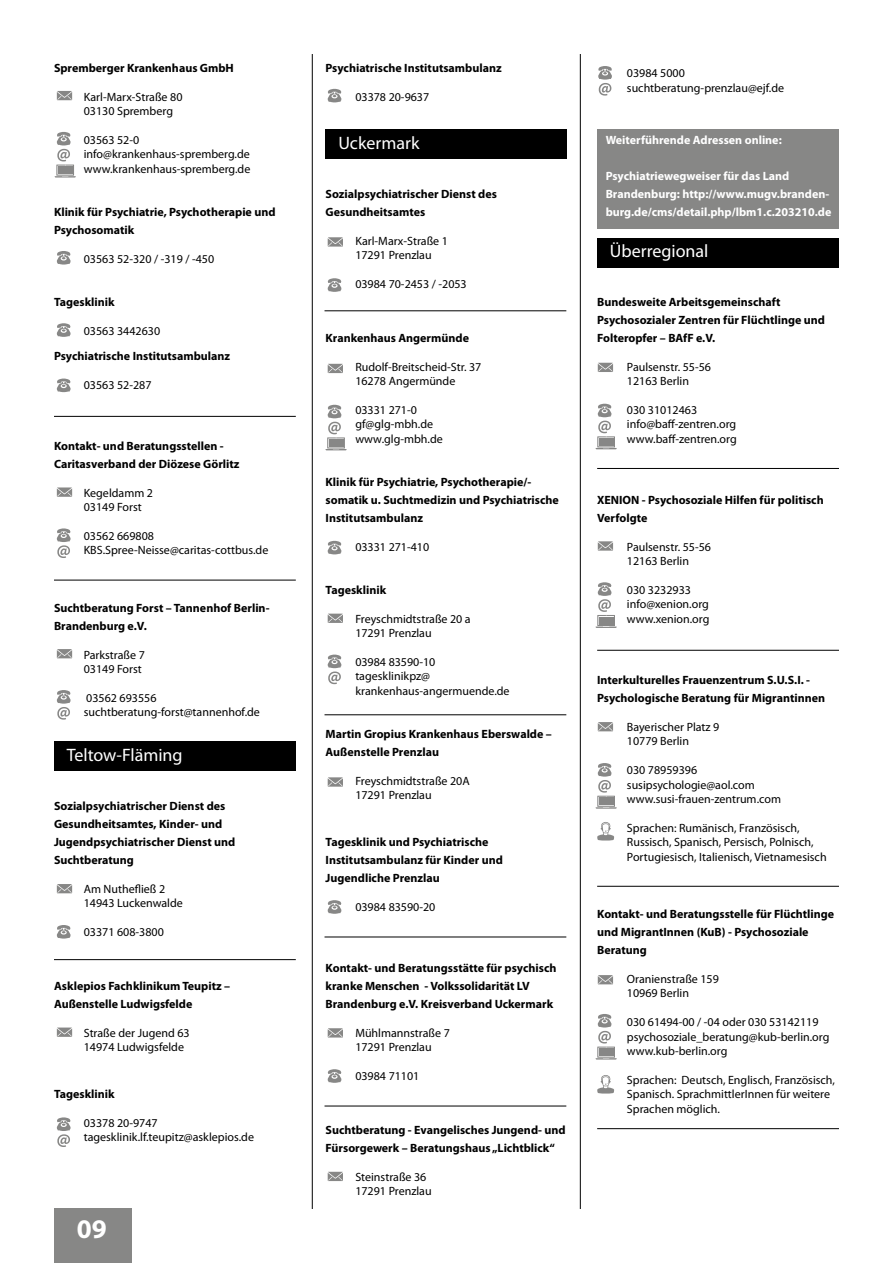
<style>
.page{position:relative;width:893px;height:1263px;background:#fff}
.page>*{position:absolute;margin:0;border:0;box-sizing:border-box;transform-origin:0 0}
.t1{font:700 27px "Myriad Pro";color:#fff}
.t2{font:18px "Myriad Pro";color:#fff}
.t3{font:12px/14.4px "Myriad Pro";color:#000}
.t4{font:700 12px/18px "Myriad Pro";color:#000}
.t5{font:700 12px/18px "Myriad Pro";color:#fff}
</style>
<div class="page">
<hr style="left:312px;top:54px;width:1px;height:1155px;background:#000">
<hr style="left:580px;top:54px;width:1px;height:1155px;background:#000">
<hr style="left:54px;top:416px;width:242px;height:1px;background:#000">
<hr style="left:324px;top:310px;width:242px;height:1px;background:#000">
<hr style="left:597px;top:468px;width:242px;height:1px;background:#000">
<hr style="left:597px;top:650px;width:242px;height:1px;background:#000">
<hr style="left:597px;top:886px;width:242px;height:1px;background:#000">
<hr style="left:597px;top:1128px;width:242px;height:1px;background:#000">
<hr style="left:324px;top:714px;width:242px;height:1px;background:#000">
<hr style="left:324px;top:936px;width:242px;height:1px;background:#000">
<hr style="left:324px;top:1106px;width:242px;height:1px;background:#000">
<hr style="left:54px;top:580px;width:242px;height:1px;background:#000">
<hr style="left:54px;top:959px;width:242px;height:1px;background:#000">
<div style="left:54px;top:741px;width:242px;height:30px;background:#000"></div>
<div style="left:326px;top:129px;width:241px;height:29px;background:#000"></div>
<div style="left:597px;top:238px;width:242px;height:30px;background:#000"></div>
<div style="left:597px;top:129px;width:242px;height:100px;background:#878786"></div>
<svg style="left:328px;top:1069px;width:13px;height:14px"></svg>
<svg style="left:328px;top:900px;width:13px;height:14px"></svg>
<svg style="left:328px;top:540px;width:13px;height:15px"></svg>
<svg style="left:328px;top:278px;width:13px;height:14px"></svg>
<svg style="left:328px;top:88px;width:13px;height:15px"></svg>
<svg style="left:57px;top:925px;width:14px;height:14px"></svg>
<svg style="left:57px;top:251px;width:14px;height:14px"></svg>
<svg style="left:57px;top:323px;width:14px;height:14px"></svg>
<svg style="left:57px;top:378px;width:14px;height:14px"></svg>
<svg style="left:57px;top:91px;width:15px;height:9px"></svg>
<svg style="left:328px;top:364px;width:15px;height:9px"></svg>
<svg style="left:598px;top:363px;width:15px;height:9px"></svg>
<svg style="left:598px;top:541px;width:15px;height:10px"></svg>
<svg style="left:598px;top:722px;width:15px;height:9px"></svg>
<svg style="left:598px;top:975px;width:15px;height:9px"></svg>
<svg style="left:328px;top:614px;width:15px;height:9px"></svg>
<svg style="left:328px;top:1028px;width:15px;height:9px"></svg>
<svg style="left:328px;top:1172px;width:15px;height:9px"></svg>
<svg style="left:328px;top:777px;width:15px;height:10px"></svg>
<svg style="left:328px;top:237px;width:15px;height:10px"></svg>
<svg style="left:57px;top:487px;width:15px;height:10px"></svg>
<svg style="left:57px;top:649px;width:15px;height:9px"></svg>
<svg style="left:57px;top:1027px;width:15px;height:10px"></svg>
<svg style="left:57px;top:884px;width:15px;height:9px"></svg>
<svg style="left:598px;top:66px;width:14px;height:30px"></svg>
<svg style="left:328px;top:654px;width:13px;height:30px"></svg>
<svg style="left:57px;top:528px;width:14px;height:30px"></svg>
<svg style="left:57px;top:690px;width:14px;height:30px"></svg>
<svg style="left:57px;top:1117px;width:14px;height:30px"></svg>
<svg style="left:55px;top:132px;width:21px;height:46px"></svg>
<div style="left:58px;top:166px;width:14px;height:8px;background:#878786"></div>
<svg style="left:326px;top:404px;width:21px;height:46px"></svg>
<div style="left:329px;top:439px;width:14px;height:8px;background:#878786"></div>
<svg style="left:596px;top:403px;width:21px;height:46px"></svg>
<div style="left:599px;top:438px;width:14px;height:8px;background:#878786"></div>
<svg style="left:596px;top:582px;width:21px;height:46px"></svg>
<div style="left:599px;top:617px;width:14px;height:7px;background:#878786"></div>
<svg style="left:596px;top:763px;width:21px;height:46px"></svg>
<div style="left:599px;top:797px;width:14px;height:8px;background:#878786"></div>
<svg style="left:596px;top:1014px;width:21px;height:45px"></svg>
<div style="left:599px;top:1048px;width:14px;height:8px;background:#878786"></div>
<svg style="left:597px;top:822px;width:17px;height:19px"></svg>
<svg style="left:597px;top:1075px;width:17px;height:19px"></svg>
<div style="left:54px;top:1209px;width:78px;height:54px;background:#878786"></div>
<p class="t4" style="left:54px;top:59px;width:181px">Spremberger Krankenhaus GmbH</p>
<p class="t3" style="left:84px;top:90px;width:100px">Karl-Marx-Straße 80<br>03130 Spremberg</p>
<p class="t3" style="left:84px;top:133px;width:168px">03563 52-0 info@krankenhaus-spremberg.de www.krankenhaus-spremberg.de</p>
<p class="t4" style="left:54px;top:203px;width:223px">Klinik für Psychiatrie, Psychotherapie und<br>Psychosomatik</p>
<p class="t3" style="left:84px;top:252px;width:132px">03563 52-320 / -319 / -450</p>
<p class="t4" style="left:54px;top:293px;width:62px">Tagesklinik</p>
<p class="t3" style="left:84px;top:324px;width:78px">03563 3442630</p>
<p class="t4" style="left:54px;top:347px;width:178px">Psychiatrische Institutsambulanz</p>
<p class="t3" style="left:84px;top:378px;width:69px">03563 52-287</p>
<p class="t4" style="left:54px;top:437px;width:187px">Kontakt- und Beratungsstellen -<br>Caritasverband der Diözese Görlitz</p>
<p class="t3" style="left:84px;top:486px;width:71px">Kegeldamm 2<br>03149 Forst</p>
<p class="t3" style="left:84px;top:529px;width:186px">03562 669808<br>KBS.Spree-Neisse@caritas-cottbus.de</p>
<p class="t4" style="left:54px;top:599px;width:217px">Suchtberatung Forst – Tannenhof Berlin-<br>Brandenburg e.V.</p>
<p class="t3" style="left:84px;top:648px;width:63px">Parkstraße 7<br>03149 Forst</p>
<p class="t3" style="left:84px;top:691px;width:178px">03562 693556 suchtberatung-forst@tannenhof.de</p>
<h2 class="t2" style="left:67px;top:745px;width:117px">Teltow-Fläming</h2>
<p class="t4" style="left:54px;top:797px;width:183px">Sozialpsychiatrischer Dienst des<br>Gesundheitsamtes, Kinder- und<br>Jugendpsychiatrischer Dienst und<br>Suchtberatung</p>
<p class="t3" style="left:84px;top:882px;width:101px">Am Nuthefließ 2<br>14943 Luckenwalde</p>
<p class="t3" style="left:84px;top:925px;width:82px">03371 608-3800</p>
<p class="t4" style="left:54px;top:977px;width:178px">Asklepios Fachklinikum Teupitz –<br>Außenstelle Ludwigsfelde</p>
<p class="t3" style="left:84px;top:1026px;width:107px">Straße der Jugend 63<br>14974 Ludwigsfelde</p>
<p class="t4" style="left:54px;top:1085px;width:62px">Tagesklinik</p>
<p class="t3" style="left:84px;top:1116px;width:172px">03378 20-9747 tagesklinik.lf.teupitz@asklepios.de</p>
<h1 class="t1" style="left:77px;top:1213px;width:31px">09</h1>
<p class="t4" style="left:326px;top:59px;width:178px">Psychiatrische Institutsambulanz</p>
<p class="t3" style="left:355px;top:90px;width:75px">03378 20-9637</p>
<h2 class="t2" style="left:338px;top:133px;width:83px">Uckermark</h2>
<p class="t4" style="left:326px;top:185px;width:173px">Sozialpsychiatrischer Dienst des<br>Gesundheitsamtes</p>
<p class="t3" style="left:355px;top:234px;width:94px">Karl-Marx-Straße 1<br>17291 Prenzlau</p>
<p class="t3" style="left:355px;top:277px;width:113px">03984 70-2453 / -2053</p>
<p class="t4" style="left:326px;top:329px;width:145px">Krankenhaus Angermünde</p>
<p class="t3" style="left:355px;top:360px;width:128px">Rudolf-Breitscheid-Str. 37<br>16278 Angermünde</p>
<p class="t3" style="left:355px;top:403px;width:89px">03331 271-0 gf@glg-mbh.de www.glg-mbh.de</p>
<p class="t4" style="left:326px;top:473px;width:235px">Klinik für Psychiatrie, Psychotherapie/- somatik u. Suchtmedizin und Psychiatrische<br>Institutsambulanz</p>
<p class="t3" style="left:355px;top:540px;width:75px">03331 271-410</p>
<p class="t4" style="left:326px;top:581px;width:62px">Tagesklinik</p>
<p class="t3" style="left:355px;top:612px;width:117px">Freyschmidtstraße 20 a<br>17291 Prenzlau</p>
<p class="t3" style="left:355px;top:655px;width:156px">03984 83590-10 tagesklinikpz@ krankenhaus-angermuende.de</p>
<p class="t4" style="left:326px;top:725px;width:228px">Martin Gropius Krankenhaus Eberswalde –<br>Außenstelle Prenzlau</p>
<p class="t3" style="left:355px;top:774px;width:116px">Freyschmidtstraße 20A<br>17291 Prenzlau</p>
<p class="t4" style="left:326px;top:833px;width:179px">Tagesklinik und Psychiatrische<br>Institutsambulanz für Kinder und<br>Jugendliche Prenzlau</p>
<p class="t3" style="left:355px;top:900px;width:82px">03984 83590-20</p>
<p class="t4" style="left:326px;top:959px;width:232px">Kontakt- und Beratungsstätte für psychisch kranke Menschen - Volkssolidarität LV<br>Brandenburg e.V. Kreisverband Uckermark</p>
<p class="t3" style="left:355px;top:1026px;width:96px">Mühlmannstraße 7<br>17291 Prenzlau</p>
<p class="t3" style="left:355px;top:1069px;width:66px">03984 71101</p>
<p class="t4" style="left:326px;top:1121px;width:242px">Suchtberatung - Evangelisches Jungend- und<br>Fürsorgewerk – Beratungshaus „Lichtblick“</p>
<p class="t3" style="left:355px;top:1170px;width:78px">Steinstraße 36<br>17291 Prenzlau</p>
<p class="t3" style="left:627px;top:66px;width:159px">03984 5000 suchtberatung-prenzlau@ejf.de</p>
<p class="t5" style="left:606px;top:131px;width:178px">Weiterführende Adressen online:</p>
<p class="t5" style="left:606px;top:167px;width:227px">Psychiatriewegweiser für das Land<br>Brandenburg: http://www.mugv.branden&shy;burg.de/cms/detail.php/lbm1.c.203210.de</p>
<h2 class="t2" style="left:610px;top:241px;width:100px">Überregional</h2>
<p class="t4" style="left:597px;top:293px;width:229px">Bundesweite Arbeitsgemeinschaft<br>Psychosozialer Zentren für Flüchtlinge und<br>Folteropfer – BAfF e.V.</p>
<p class="t3" style="left:627px;top:360px;width:86px">Paulsenstr. 55-56<br>12163 Berlin</p>
<p class="t3" style="left:627px;top:403px;width:111px">030 31012463 info@baff-zentren.org www.baff-zentren.org</p>
<p class="t4" style="left:597px;top:491px;width:228px">XENION - Psychosoziale Hilfen für politisch<br>Verfolgte</p>
<p class="t3" style="left:627px;top:540px;width:86px">Paulsenstr. 55-56<br>12163 Berlin</p>
<p class="t3" style="left:627px;top:583px;width:84px">030 3232933 info@xenion.org www.xenion.org</p>
<p class="t4" style="left:597px;top:671px;width:229px">Interkulturelles Frauenzentrum S.U.S.I. -<br>Psychologische Beratung für Migrantinnen</p>
<p class="t3" style="left:627px;top:720px;width:94px">Bayerischer Platz 9<br>10779 Berlin</p>
<p class="t3" style="left:627px;top:763px;width:156px">030 78959396 susipsychologie@aol.com www.susi-frauen-zentrum.com</p>
<p class="t3" style="left:627px;top:821px;width:201px">Sprachen: Rumänisch, Französisch,<br>Russisch, Spanisch, Persisch, Polnisch,<br>Portugiesisch, Italienisch, Vietnamesisch</p>
<p class="t4" style="left:597px;top:905px;width:239px">Kontakt- und Beratungsstelle für Flüchtlinge und MigrantInnen (KuB) - Psychosoziale<br>Beratung</p>
<p class="t3" style="left:627px;top:972px;width:94px">Oranienstraße 159<br>10969 Berlin</p>
<p class="t3" style="left:627px;top:1015px;width:204px">030 61494-00 / -04 oder 030 53142119 psychosoziale_beratung@kub-berlin.org www.kub-berlin.org</p>
<p class="t3" style="left:627px;top:1073px;width:210px">Sprachen: Deutsch, Englisch, Französisch,<br>Spanisch. SprachmittlerInnen für weitere<br>Sprachen möglich.</p>
</div>
